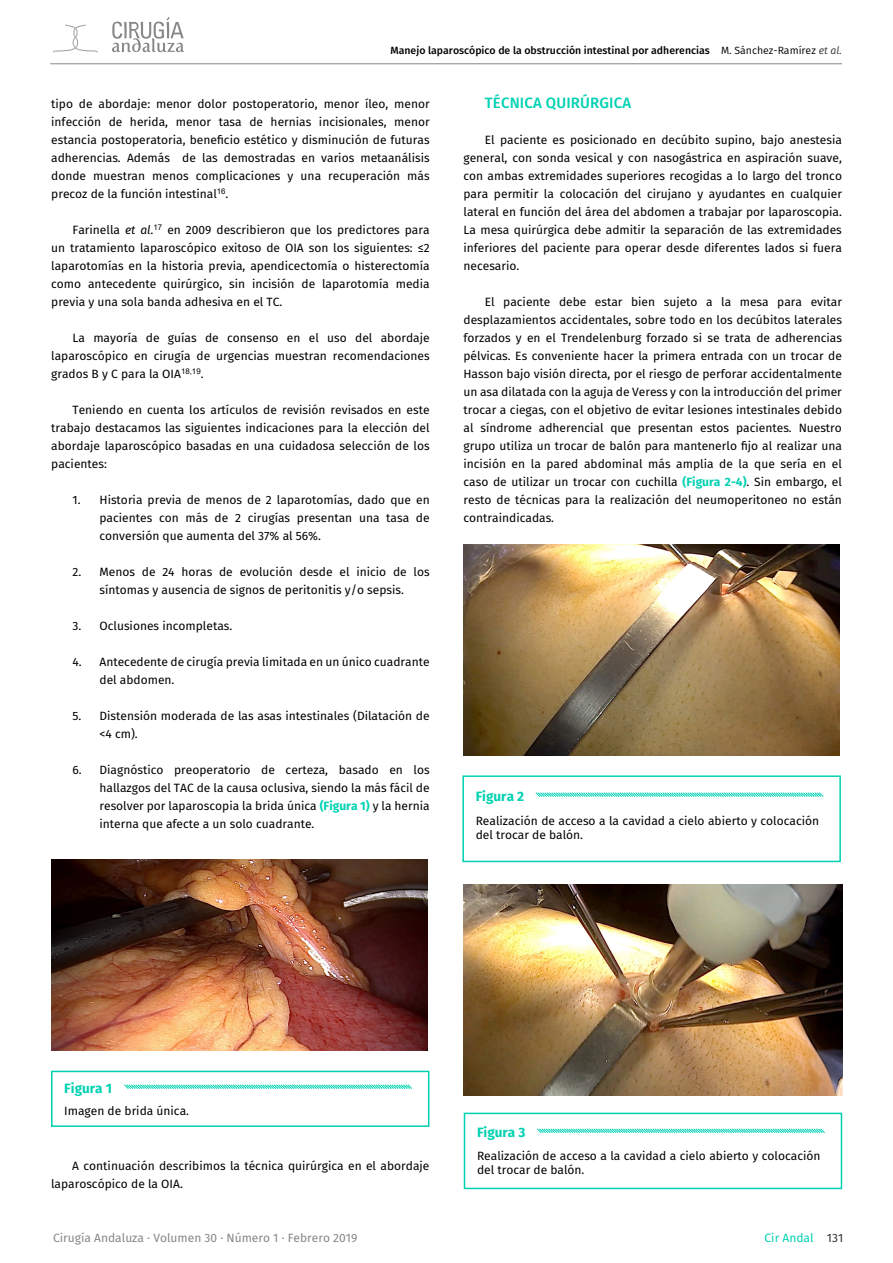
<style>
.page{position:relative;width:893px;height:1263px;background:#fff}
.page>*{position:absolute;margin:0;border:0;box-sizing:border-box;transform-origin:0 0}
.t1{font:500 15px "Fira Sans";letter-spacing:.01em;color:#00d1b2}
.t2{font:700 13.5px "Fira Sans";color:#00d1b2}
.t3{font:12px/18px "Fira Sans";color:#000;text-align:justify}
.t4{font:12px "Fira Sans";color:#878787}
.t5{font:12px "Fira Sans";color:#00d1b2}
.t6{font:500 10.5px "Fira Sans";color:#000}
.s1{font-weight:400}
.s2{font-weight:400;font-style:italic;color:#333}
.s3{font-weight:700;color:#00d1b2}
.s4{font-style:italic}
.s5{color:#333}
</style>
<div class="page">
<svg style="left:53px;top:24px;width:45px;height:29px"></svg>
<svg style="left:112px;top:17px;width:72px;height:35px"></svg>
<hr style="left:50px;top:64px;width:792px;height:1px;background:#878787">
<div style="left:51px;top:1071px;width:378px;height:56px;border:2px solid #00d1b2"></div>
<svg style="left:124px;top:1084px;width:288px;height:5px"></svg>
<img style="left:51px;top:859px;width:377px;height:192px">
<div style="left:462px;top:775px;width:379px;height:87px;border:2px solid #00d1b2"></div>
<svg style="left:535px;top:792px;width:289px;height:5px"></svg>
<img style="left:464px;top:544px;width:375px;height:211px">
<img style="left:464px;top:884px;width:378px;height:211px">
<div style="left:464px;top:1113px;width:378px;height:76px;border:2px solid #00d1b2"></div>
<svg style="left:537px;top:1128px;width:288px;height:5px"></svg>
<p class="t6" style="left:391px;top:42px;width:453px">Manejo laparoscópico de la obstrucción intestinal por adherencias <span class="s1">M. Sánchez-Ramírez</span> <span class="s2">et al.</span></p>
<p class="t1" style="left:485px;top:91px;width:148px">TÉCNICA QUIRÚRGICA</p>
<p class="t3" style="left:463px;top:130px;width:380px;text-indent:21px">El paciente es posicionado en decúbito supino, bajo anestesia general, con sonda vesical y con nasogástrica en aspiración suave, con ambas extremidades superiores recogidas a lo largo del tronco para permitir la colocación del cirujano y ayudantes en cualquier lateral en función del área del abdomen a trabajar por laparoscopia.<br>La mesa quirúrgica debe admitir la separación de las extremidades inferiores del paciente para operar desde diferentes lados si fuera necesario.</p>
<p class="t3" style="left:463px;top:292px;width:380px;text-indent:21px">El paciente debe estar bien sujeto a la mesa para evitar desplazamientos accidentales, sobre todo en los decúbitos laterales forzados y en el Trendelenburg forzado si se trata de adherencias pélvicas. Es conveniente hacer la primera entrada con un trocar de Hasson bajo visión directa, por el riesgo de perforar accidentalmente un asa dilatada con la aguja de Veress y con la introducción del primer trocar a ciegas, con el objetivo de evitar lesiones intestinales debido al síndrome adherencial que presentan estos pacientes. Nuestro grupo utiliza un trocar de balón para mantenerlo fijo al realizar una incisión en la pared abdominal más amplia de la que sería en el caso de utilizar un trocar con cuchilla <span class="s3">(Figura 2-4)</span>. Sin embargo, el resto de técnicas para la realización del neumoperitoneo no están contraindicadas.</p>
<p class="t3" style="left:51px;top:94px;width:380px">tipo de abordaje: menor dolor postoperatorio, menor íleo, menor infección de herida, menor tasa de hernias incisionales, menor estancia postoperatoria, beneficio estético y disminución de futuras adherencias. Además de las demostradas en varios metaanálisis donde muestran menos complicaciones y una recuperación más precoz de la función intestinal<sup>16</sup>.</p>
<p class="t3" style="left:51px;top:220px;width:380px;text-indent:21px">Farinella <span class="s4">et al.</span><sup>17</sup> en 2009 describieron que los predictores para un tratamiento laparoscópico exitoso de OIA son los siguientes: ≤2 laparotomías en la historia previa, apendicectomía o histerectomía como antecedente quirúrgico, sin incisión de laparotomía media previa y una sola banda adhesiva en el TC.</p>
<p class="t3" style="left:51px;top:328px;width:380px;text-indent:21px">La mayoría de guías de consenso en el uso del abordaje laparoscópico en cirugía de urgencias muestran recomendaciones grados B y C para la OIA<sup>18,19</sup>.</p>
<p class="t3" style="left:51px;top:400px;width:380px;text-indent:21px">Teniendo en cuenta los artículos de revisión revisados en este trabajo destacamos las siguientes indicaciones para la elección del abordaje laparoscópico basadas en una cuidadosa selección de los pacientes:</p>
<p class="t3" style="left:100px;top:490px;width:332px;text-indent:-27px">1. Historia previa de menos de 2 laparotomías, dado que en pacientes con más de 2 cirugías presentan una tasa de conversión que aumenta del 37% al 56%.</p>
<p class="t3" style="left:73px;top:562px;width:359px;text-align:center">2. Menos de 24 horas de evolución desde el inicio de los síntomas y ausencia de signos de peritonitis y/o sepsis.</p>
<p class="t3" style="left:73px;top:616px;width:161px">3. Oclusiones incompletas.</p>
<p class="t3" style="left:100px;top:652px;width:332px;text-indent:-27px">4. Antecedente de cirugía previa limitada en un único cuadrante del abdomen.</p>
<p class="t3" style="left:100px;top:706px;width:332px;text-indent:-27px">5. Distensión moderada de las asas intestinales (Dilatación de &lt;4 cm).</p>
<p class="t3" style="left:100px;top:760px;width:332px;text-indent:-27px">6. Diagnóstico preoperatorio de certeza, basado en los hallazgos del TAC de la causa oclusiva, siendo la más fácil de resolver por laparoscopia la brida única <span class="s3">(Figura 1)</span> y la hernia interna que afecte a un solo cuadrante.</p>
<p class="t2" style="left:476px;top:784px;width:50px">Figura 2</p>
<p class="t3" style="left:476px;top:813px;width:345px;line-height:14.4px">Realización de acceso a la cavidad a cielo abierto y colocación del trocar de balón.</p>
<p class="t2" style="left:64px;top:1077px;width:49px">Figura 1</p>
<p class="t3" style="left:64px;top:1101px;width:126px">Imagen de brida única.</p>
<p class="t3" style="left:51px;top:1156px;width:380px;text-indent:21px">A continuación describimos la técnica quirúrgica en el abordaje laparoscópico de la OIA.</p>
<p class="t2" style="left:477px;top:1121px;width:50px">Figura 3</p>
<p class="t3" style="left:477px;top:1148px;width:345px;line-height:14.4px">Realización de acceso a la cavidad a cielo abierto y colocación del trocar de balón.</p>
<p class="t4" style="left:53px;top:1229px;width:306px">Cirugía Andaluza · Volumen 30 · Número 1 · Febrero 2019</p>
<p class="t5" style="left:765px;top:1229px;width:80px">Cir Andal <span class="s5">131</span></p>
</div>
